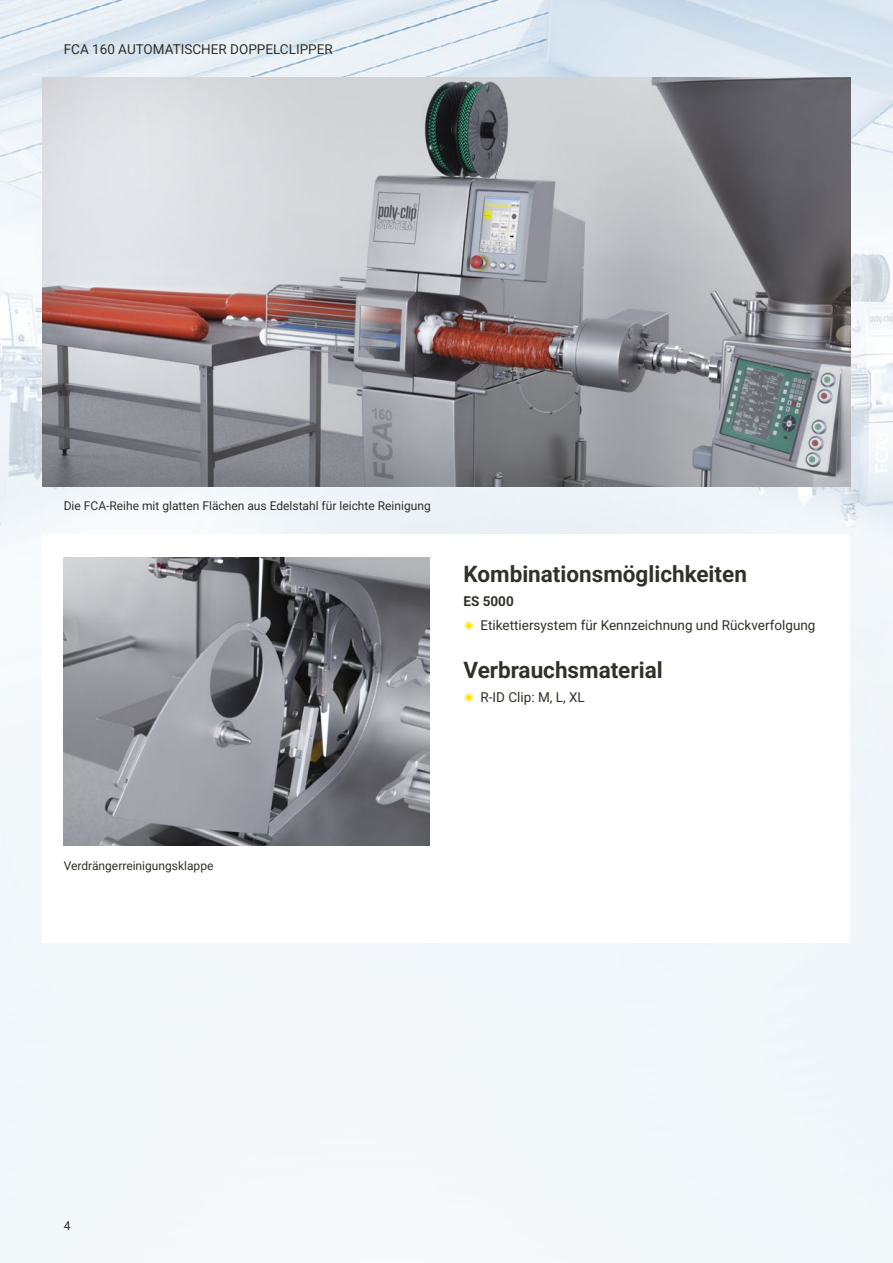
<style>
.page{position:relative;width:893px;height:1263px;background:#fff}
.page>*{position:absolute;margin:0;border:0;box-sizing:border-box;transform-origin:0 0}
.t1{font:700 22.5px "Roboto";color:#2f3229}
.t2{font:13.5px/24px "Roboto";color:#2f3229}
.t3{font:12px "Roboto";color:#2f3229}
.s1{font-weight:700}
.s2{color:#ffe400}
</style>
<div class="page">
<img style="left:0;top:0;width:893px;height:1263px">
<div style="left:43px;top:534px;width:807px;height:408px;background:#fff"></div>
<img style="left:43px;top:78px;width:807px;height:408px">
<img style="left:64px;top:558px;width:365px;height:288px">
<p class="t2" style="left:64px;top:37px;width:270px">FCA 160 AUTOMATISCHER DOPPELCLIPPER</p>
<p class="t3" style="left:64px;top:497px;width:368px">Die FCA-Reihe mit glatten Flächen aus Edelstahl für leichte Reinigung</p>
<h1 class="t1" style="left:463px;top:558px;width:285px">Kombinationsmöglichkeiten</h1>
<p class="t2" style="left:463px;top:589px;width:353px"><span class="s1">ES 5000<br></span><span class="s2">◉</span> Etikettiersystem für Kennzeichnung und Rückverfolgung</p>
<h1 class="t1" style="left:463px;top:654px;width:201px">Verbrauchsmaterial</h1>
<p class="t2" style="left:463px;top:685px;width:123px"><span class="s2">◉</span> R-ID Clip: M, L, XL</p>
<p class="t3" style="left:64px;top:857px;width:151px">Verdrängerreinigungsklappe</p>
<p class="t3" style="left:64px;top:1217px;width:8px">4</p>
</div>
